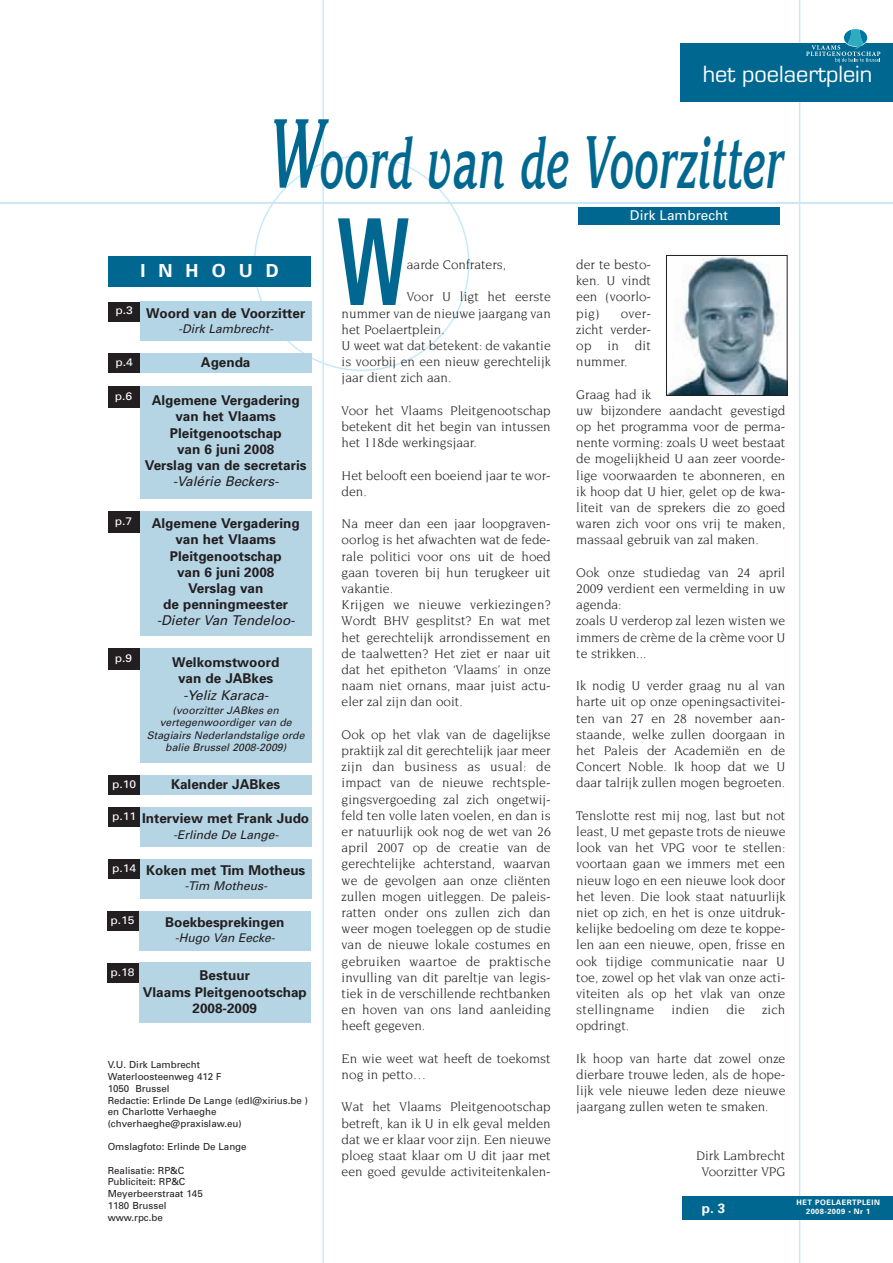
<style>
.page{position:relative;width:893px;height:1263px;background:#fff}
.page>*{position:absolute;margin:0;border:0;box-sizing:border-box;transform-origin:0 0}
.t1{font:700 120px "Univers";color:#006890;scale:.6 1}
.t2{font:italic 700 72.6px "Korinna";color:#006890;scale:.6 1}
.t3{font:24.3px "Eurostile";color:#fff}
.t4{font:700 18px "Univers";letter-spacing:.725em;color:#fff}
.t5{font:13.5px/16.2px "Novarese";color:#231f20;text-align:justify}
.t6{font:700 13.5px/16.2px "Univers";color:#231f20;text-align:center}
.t7{font:italic 13.5px "Univers";color:#231f20}
.t8{font:13.5px "Univers";color:#fff}
.t9{font:700 13.5px "Univers";color:#fff}
.t10{font:italic 12px "Univers";color:#231f20}
.t11{font:10.95px "Univers";color:#fff;scale:1.1 1}
.t12{font:italic 10.5px/12.6px "Univers";color:#231f20;text-align:center}
.t13{font:9.75px/11.7px "Univers";color:#231f20}
.t14{font:700 7.5px/9px "Univers";letter-spacing:.055em;color:#fff;text-align:center}
.s1{font-size:95.85px}
</style>
<div class="page">
<hr style="left:798px;top:0;width:2px;height:1262px;background:#c7eafb">
<div style="left:680px;top:43px;width:212px;height:59px;background:#006890"></div>
<svg style="left:254px;top:155px;width:215px;height:216px"></svg>
<div style="left:682px;top:1196px;width:210px;height:24px;background:#006890"></div>
<svg style="left:806px;top:29px;width:74px;height:34px"></svg>
<hr style="left:322px;top:0;width:2px;height:1262px;background:#c7eafb">
<hr style="left:0;top:202px;width:892px;height:2px;background:#c7eafb">
<div style="left:578px;top:207px;width:201px;height:17px;background:#006890"></div>
<div style="left:342px;top:260px;width:63px;height:45px;background:#fff"></div>
<div style="left:140px;top:354px;width:171px;height:19px;background:#b4d5e5"></div>
<div style="left:108px;top:256px;width:203px;height:30px;background:#006890"></div>
<div style="left:140px;top:302px;width:171px;height:39px;background:#b4d5e5"></div>
<div style="left:108px;top:354px;width:32px;height:19px;background:#231f20"></div>
<div style="left:140px;top:775px;width:171px;height:20px;background:#b5d5e5"></div>
<div style="left:108px;top:776px;width:32px;height:19px;background:#231f20"></div>
<div style="left:108px;top:302px;width:32px;height:19px;background:#231f20"></div>
<div style="left:140px;top:808px;width:171px;height:39px;background:#b5d5e5"></div>
<div style="left:108px;top:808px;width:32px;height:19px;background:#231f20"></div>
<div style="left:140px;top:859px;width:171px;height:40px;background:#b5d5e5"></div>
<div style="left:108px;top:859px;width:32px;height:20px;background:#231f20"></div>
<div style="left:107px;top:911px;width:32px;height:20px;background:#231f20"></div>
<div style="left:139px;top:911px;width:171px;height:39px;background:#b5d5e5"></div>
<div style="left:107px;top:963px;width:32px;height:19px;background:#231f20"></div>
<div style="left:139px;top:963px;width:171px;height:60px;background:#b5d5e5"></div>
<div style="left:108px;top:386px;width:32px;height:22px;background:#231f20"></div>
<div style="left:140px;top:386px;width:171px;height:113px;background:#b5d5e5"></div>
<div style="left:108px;top:511px;width:32px;height:22px;background:#231f20"></div>
<div style="left:140px;top:511px;width:171px;height:124px;background:#b5d5e5"></div>
<div style="left:108px;top:648px;width:32px;height:22px;background:#231f20"></div>
<div style="left:140px;top:648px;width:171px;height:115px;background:#b5d5e5"></div>
<img style="left:668px;top:257px;width:117px;height:137px">
<div style="left:666px;top:255px;width:121px;height:141px;border:1px solid #231f20"></div>
<h3 class="t3" style="left:702px;top:61px;width:171px">het poelaertplein</h3>
<h2 class="t2" style="left:267px;top:119px;width:858px"><span class="s1">W</span>oord van de Voorzitter</h2>
<p class="t8" style="left:630px;top:207px;width:99px">Dirk Lambrecht</p>
<h1 class="t1" style="left:337px;top:190px;width:122px">W</h1>
<p class="t5" style="left:576px;top:256px;width:76px">der te besto&shy;ken. U vindt een (voorlo&shy;pig)</p>
<p class="t5" style="left:407px;top:256px;width:101px">aarde Confraters,</p>
<p class="t5" style="left:341px;top:289px;width:211px;text-align:left;text-indent:65px">Voor U ligt het eerste nummer van de nieuwe jaargang van het Poelaertplein.<br>U weet wat dat betekent: de vakantie is voorbij en een nieuw gerechtelijk jaar dient zich aan.</p>
<p class="t5" style="left:341px;top:402px;width:211px">Voor het Vlaams Pleitgenootschap betekent dit het begin van intussen het 118de werkingsjaar.</p>
<p class="t5" style="left:341px;top:467px;width:211px">Het belooft een boeiend jaar te wor&shy;den.</p>
<p class="t5" style="left:341px;top:516px;width:211px;text-align:left">Na meer dan een jaar loopgraven&shy;oorlog is het afwachten wat de fede&shy;rale politici voor ons uit de hoed gaan toveren bij hun terugkeer uit vakantie.<br>Krijgen we nieuwe verkiezingen?<br>Wordt BHV gesplitst? En wat met het gerechtelijk arrondissement en de taalwetten? Het ziet er naar uit dat het epitheton ‘Vlaams’ in onze naam niet ornans, maar juist actu&shy;eler zal zijn dan ooit.</p>
<p class="t5" style="left:341px;top:726px;width:211px">Ook op het vlak van de dagelijkse praktijk zal dit gerechtelijk jaar meer zijn dan business as usual: de impact van de nieuwe rechtsple&shy;gingsvergoeding zal zich ongetwij&shy;feld ten volle laten voelen, en dan is er natuurlijk ook nog de wet van 26 april 2007 op de creatie van de gerechtelijke achterstand, waarvan we de gevolgen aan onze cliënten zullen mogen uitleggen. De paleis&shy;ratten onder ons zullen zich dan weer mogen toeleggen op de studie van de nieuwe lokale costumes en gebruiken waartoe de praktische invulling van dit pareltje van legis&shy;tiek in de verschillende rechtbanken en hoven van ons land aanleiding heeft gegeven.</p>
<p class="t5" style="left:341px;top:1050px;width:211px">En wie weet wat heeft de toekomst nog in petto…</p>
<p class="t5" style="left:341px;top:1099px;width:211px">Wat het Vlaams Pleitgenootschap betreft, kan ik U in elk geval melden dat we er klaar voor zijn. Een nieuwe ploeg staat klaar om U dit jaar met een goed gevulde activiteitenkalen-</p>
<h3 class="t4" style="left:141px;top:260px;width:140px">INHOUD</h3>
<p class="t6" style="left:146px;top:305px;width:160px">Woord van de Voorzitter</p>
<p class="t10" style="left:178px;top:322px;width:97px">-Dirk Lambrecht-</p>
<p class="t11" style="left:115px;top:304px;width:17px">p.3</p>
<p class="t5" style="left:576px;top:305px;width:76px;text-indent:44px">over&shy;zicht verder&shy;op in dit nummer.</p>
<p class="t5" style="left:576px;top:386px;width:211px;text-align:left">Graag had ik<br>uw bijzondere aandacht gevestigd op het programma voor de perma&shy;nente vorming: zoals U weet bestaat de mogelijkheid U aan zeer voorde&shy;lige voorwaarden te abonneren, en ik hoop dat U hier, gelet op de kwa&shy;liteit van de sprekers die zo goed waren zich voor ons vrij te maken, massaal gebruik van zal maken.</p>
<p class="t5" style="left:576px;top:564px;width:211px;text-align:left">Ook onze studiedag van 24 april<br>2009 verdient een vermelding in uw agenda:<br>zoals U verderop zal lezen wisten we immers de crème de la crème voor U te strikken...</p>
<p class="t5" style="left:576px;top:678px;width:211px">Ik nodig U verder graag nu al van harte uit op onze openingsactivitei&shy;ten van 27 en 28 november aan&shy;staande, welke zullen doorgaan in het Paleis der Academiën en de Concert Noble. Ik hoop dat we U daar talrijk zullen mogen begroeten.</p>
<p class="t5" style="left:576px;top:807px;width:211px">Tenslotte rest mij nog, last but not least, U met gepaste trots de nieuwe look van het VPG voor te stellen: voortaan gaan we immers met een nieuw logo en een nieuwe look door het leven. Die look staat natuurlijk niet op zich, en het is onze uitdruk&shy;kelijke bedoeling om deze te koppe&shy;len aan een nieuwe, open, frisse en ook tijdige communicatie naar U toe, zowel op het vlak van onze acti&shy;viteiten als op het vlak van onze stellingname</p>
<p class="t6" style="left:201px;top:354px;width:51px">Agenda</p>
<p class="t11" style="left:115px;top:356px;width:17px">p.4</p>
<p class="t11" style="left:115px;top:389px;width:17px">p.6</p>
<p class="t6" style="left:145px;top:392px;width:163px">Algemene Vergadering van het Vlaams<br>Pleitgenootschap<br>van 6 juni 2008<br>Verslag van de secretaris</p>
<p class="t7" style="left:173px;top:474px;width:108px">-Valérie Beckers-</p>
<p class="t11" style="left:115px;top:515px;width:17px">p.7</p>
<p class="t6" style="left:152px;top:515px;width:149px">Algemene Vergadering van het Vlaams<br>Pleitgenootschap<br>van 6 juni 2008<br>Verslag van<br>de penningmeester</p>
<p class="t7" style="left:157px;top:613px;width:140px">-Dieter Van Tendeloo-</p>
<p class="t11" style="left:115px;top:652px;width:17px">p.9</p>
<p class="t6" style="left:172px;top:654px;width:109px">Welkomstwoord van de JABkes</p>
<p class="t7" style="left:183px;top:687px;width:87px">-Yeliz Karaca-</p>
<p class="t12" style="left:147px;top:704px;width:159px">(voorzitter JABkes en vertegenwoordiger van de<br>Stagiairs Nederlandstalige orde balie Brussel 2008-2009)</p>
<p class="t11" style="left:112px;top:778px;width:23px">p.10</p>
<p class="t6" style="left:171px;top:776px;width:111px">Kalender JABkes</p>
<p class="t11" style="left:112px;top:810px;width:23px">p.11</p>
<p class="t6" style="left:142px;top:811px;width:168px">Interview met Frank Judo</p>
<p class="t10" style="left:173px;top:827px;width:107px">-Erlinde De Lange-</p>
<p class="t11" style="left:112px;top:862px;width:23px">p.14</p>
<p class="t6" style="left:146px;top:862px;width:161px">Koken met Tim Motheus</p>
<p class="t10" style="left:184px;top:879px;width:85px">-Tim Motheus-</p>
<p class="t11" style="left:110px;top:913px;width:23px">p.15</p>
<p class="t6" style="left:165px;top:914px;width:121px">Boekbesprekingen</p>
<p class="t10" style="left:175px;top:931px;width:102px">-Hugo Van Eecke-</p>
<p class="t11" style="left:110px;top:965px;width:23px">p.18</p>
<p class="t6" style="left:143px;top:967px;width:165px">Bestuur<br>Vlaams Pleitgenootschap<br>2008-2009</p>
<p class="t5" style="left:671px;top:1002px;width:40px">indien</p>
<p class="t5" style="left:726px;top:1002px;width:20px">die</p>
<p class="t5" style="left:762px;top:1002px;width:25px">zich</p>
<p class="t5" style="left:576px;top:1018px;width:54px">opdringt.</p>
<p class="t5" style="left:576px;top:1050px;width:211px">Ik hoop van harte dat zowel onze dierbare trouwe leden, als de hope&shy;lijk vele nieuwe leden deze nieuwe jaargang zullen weten te smaken.</p>
<p class="t5" style="left:696px;top:1147px;width:91px;text-align:center">Dirk Lambrecht<br>Voorzitter VPG</p>
<p class="t13" style="left:108px;top:1059px;width:202px">V.U. Dirk Lambrecht<br>Waterloosteenweg 412 F<br>1050 Brussel<br>Redactie: Erlinde De Lange (edl@xirius.be ) en Charlotte Verhaeghe (chverhaeghe@praxislaw.eu)</p>
<p class="t13" style="left:108px;top:1141px;width:140px">Omslagfoto: Erlinde De Lange</p>
<p class="t13" style="left:108px;top:1165px;width:97px">Realisatie: RP&amp;C<br>Publiciteit: RP&amp;C<br>Meyerbeerstraat 145<br>1180 Brussel www.rpc.be</p>
<p class="t9" style="left:701px;top:1200px;width:25px">p. 3</p>
<p class="t14" style="left:796px;top:1198px;width:85px">HET POELAERTPLEIN<br>2008-2009 • Nr 1</p>
</div>
